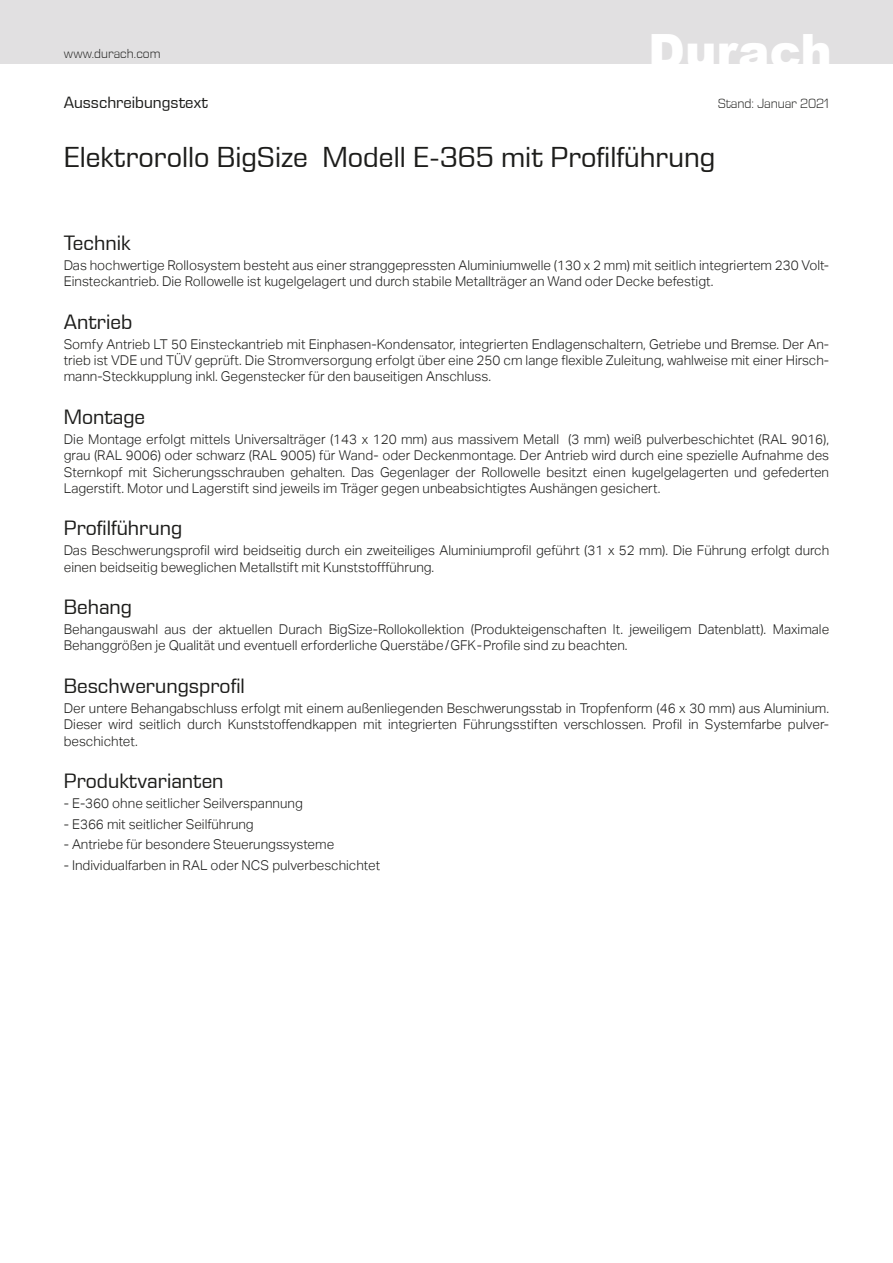
<style>
.page{position:relative;width:893px;height:1263px;background:#fff}
.page>*{position:absolute;margin:0;border:0;box-sizing:border-box;transform-origin:0 0}
.t1{font:900 47.25px "Arial";color:#fff}
.t2{font:29.25px "Eurostile Next W1 G";color:#1d1d1b}
.t3{font:21px "Eurostile Next W1 G";color:#1d1d1b}
.t4{font:16.5px "Eurostile Next W1 G";color:#1d1d1b}
.t5{font:300 13.5px/16.2px "Aktiv Grotesk";color:#1d1d1b}
.t6{font:300 13.5px "Eurostile Next W1 G";letter-spacing:-.005em;color:#1d1d1b}
.t7{font:300 13.2px "Eurostile Next W1 G";letter-spacing:.005em;color:#1d1d1b}
</style>
<div class="page">
<div style="left:0;top:0;width:893px;height:64px;background:#e1e0e1"></div>
<p class="t7" style="left:64px;top:46px;width:98px">www.durach.com</p>
<h1 class="t1" style="left:648px;top:16px;width:185px">Durach</h1>
<p class="t4" style="left:64px;top:92px;width:146px">Ausschreibungstext</p>
<h2 class="t2" style="left:64px;top:139px;width:653px">Elektrorollo BigSize Modell E-365 mit Profilführung</h2>
<p class="t6" style="left:718px;top:95px;width:113px">Stand: Januar 2021</p>
<h3 class="t3" style="left:64px;top:230px;width:69px">Technik</h3>
<p class="t5" style="left:64px;top:257px;width:767px">Das hochwertige Rollosystem besteht aus einer stranggepressten Aluminiumwelle (130 x 2 mm) mit seitlich integriertem 230 Volt-<br>Einsteckantrieb. Die Rollowelle ist kugelgelagert und durch stabile Metallträger an Wand oder Decke befestigt.</p>
<h3 class="t3" style="left:64px;top:308px;width:70px">Antrieb</h3>
<p class="t5" style="left:64px;top:336px;width:767px;text-align:justify">Somfy Antrieb LT 50 Einsteckantrieb mit Einphasen-Kondensator, integrierten Endlagenschaltern, Getriebe und Bremse. Der An&shy;trieb ist VDE und TÜV geprüft. Die Stromversorgung erfolgt über eine 250 cm lange flexible Zuleitung, wahlweise mit einer Hirsch&shy;mann-Steckkupplung inkl. Gegenstecker für den bauseitigen Anschluss.</p>
<h3 class="t3" style="left:64px;top:403px;width:83px">Montage</h3>
<p class="t5" style="left:64px;top:431px;width:767px;text-align:justify">Die Montage erfolgt mittels Universalträger (143 x 120 mm) aus massivem Metall (3 mm) weiß pulverbeschichtet (RAL 9016), grau (RAL 9006) oder schwarz (RAL 9005) für Wand- oder Deckenmontage. Der Antrieb wird durch eine spezielle Aufnahme des Sternkopf mit Sicherungsschrauben gehalten. Das Gegenlager der Rollowelle besitzt einen kugelgelagerten und gefederten Lagerstift. Motor und Lagerstift sind jeweils im Träger gegen unbeabsichtigtes Aushängen gesichert.</p>
<h3 class="t3" style="left:64px;top:515px;width:120px">Profilführung</h3>
<p class="t5" style="left:64px;top:543px;width:767px">Das Beschwerungsprofil wird beidseitig durch ein zweiteiliges Aluminiumprofil geführt (31 x 52 mm). Die Führung erfolgt durch einen beidseitig beweglichen Metallstift mit Kunststoffführung.</p>
<h3 class="t3" style="left:64px;top:594px;width:70px">Behang</h3>
<p class="t5" style="left:64px;top:621px;width:767px">Behangauswahl aus der aktuellen Durach BigSize-Rollokollektion (Produkteigenschaften lt. jeweiligem Datenblatt). Maximale<br>Behanggrößen je Qualität und eventuell erforderliche Querstäbe/GFK-Profile sind zu beachten.</p>
<h3 class="t3" style="left:64px;top:672px;width:183px">Beschwerungsprofil</h3>
<p class="t5" style="left:64px;top:700px;width:767px;text-align:justify">Der untere Behangabschluss erfolgt mit einem außenliegenden Beschwerungsstab in Tropfenform (46 x 30 mm) aus Aluminium.<br>Dieser wird seitlich durch Kunststoffendkappen mit integrierten Führungsstiften verschlossen. Profil in Systemfarbe pulver&shy;beschichtet.</p>
<h3 class="t3" style="left:64px;top:767px;width:161px">Produktvarianten</h3>
<p class="t5" style="left:64px;top:795px;width:241px">- E-360 ohne seitlicher Seilverspannung</p>
<p class="t5" style="left:64px;top:816px;width:192px">- E366 mit seitlicher Seilführung</p>
<p class="t5" style="left:64px;top:836px;width:272px">- Antriebe für besondere Steuerungssysteme</p>
<p class="t5" style="left:64px;top:857px;width:318px">- Individualfarben in RAL oder NCS pulverbeschichtet</p>
</div>
